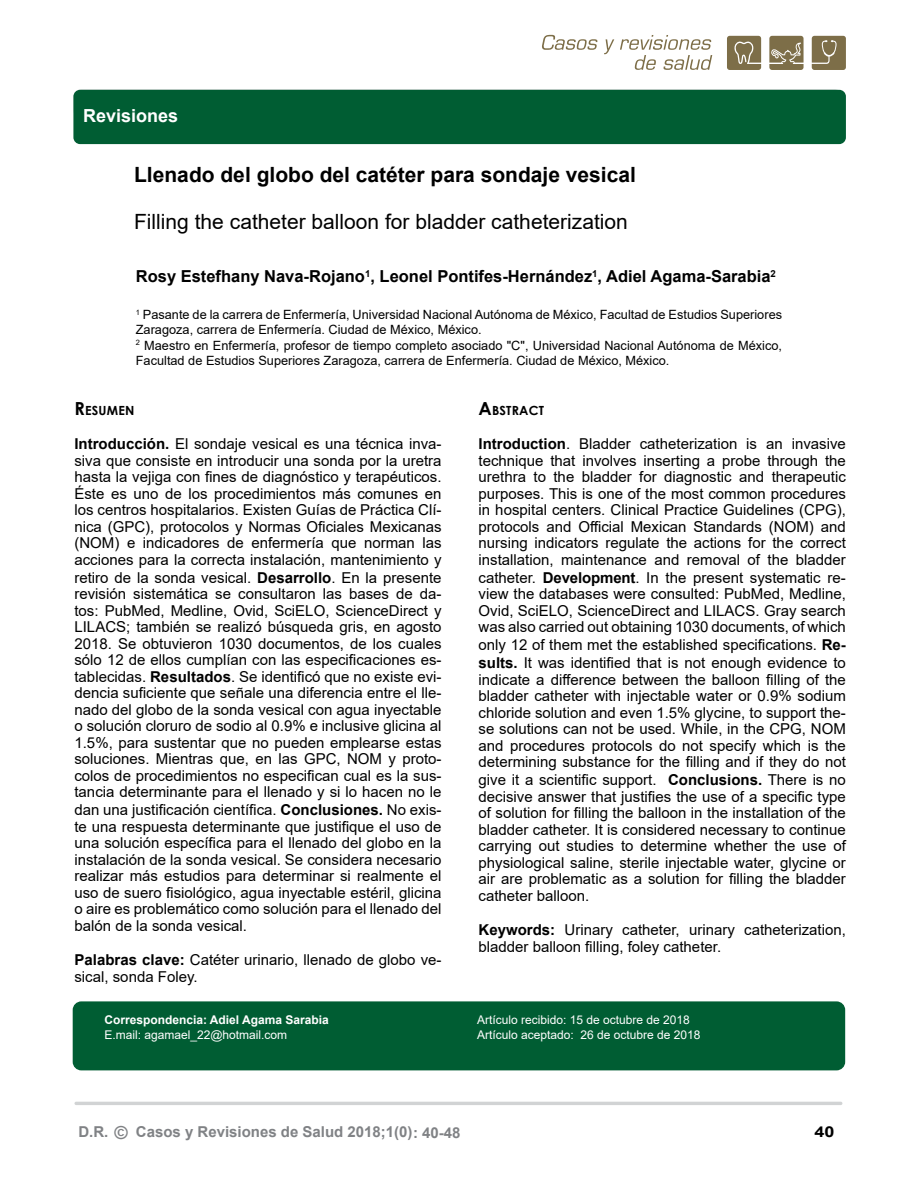
<style>
.page{position:relative;width:918px;height:1188px;background:#fff}
.page>*{position:absolute;margin:0;border:0;box-sizing:border-box;transform-origin:0 0}
.t1{font:21px "Arial";color:#000}
.t2{font:700 21px "Arial";color:#000}
.t3{font:700 18px "Arial";color:#fff}
.t4{font:700 18px "Arial";color:#808285}
.t5{font:700 16.5px "Arial";color:#000}
.t6{font:15px/16.5px "Arial";color:#000;text-align:justify}
.t7{font:700 15px "Arial";color:#808285}
.t8{font:700 15px "Arial";color:#000;scale:1.2 1}
.t9{font:12.75px/15.3px "Arial";color:#000}
.t10{font:700 12.6px "Century Gothic";letter-spacing:.015em;color:#000}
.t11{font:12px/15px "Arial";color:#fff}
.t12{font:700 12px "Arial";color:#fff}
.s1{font-size:18px}
.s2{font-weight:700}
</style>
<div class="page">
<div style="left:73px;top:89px;width:769px;height:30px;background:#b6c7c0;border-radius:9px"></div>
<div style="left:73px;top:90px;width:773px;height:54px;background:#005d33;border-radius:7px"></div>
<svg style="left:542px;top:35px;width:56px;height:15px"></svg>
<svg style="left:604px;top:39px;width:10px;height:15px"></svg>
<svg style="left:620px;top:35px;width:92px;height:35px"></svg>
<svg style="left:812px;top:36px;width:34px;height:34px"></svg>
<svg style="left:769px;top:36px;width:35px;height:34px"></svg>
<svg style="left:727px;top:36px;width:34px;height:34px"></svg>
<div style="left:73px;top:1001px;width:772px;height:69px;background:#005d33;border-radius:9px"></div>
<hr style="left:74px;top:1102px;width:768px;height:3px;background:#d1d3d4;border-radius:2px">
<p class="t3" style="left:83px;top:103px;width:97px">Revisiones</p>
<h1 class="t2" style="left:134px;top:160px;width:503px">Llenado del globo del catéter para sondaje vesical</h1>
<h1 class="t1" style="left:134px;top:207px;width:495px">Filling the catheter balloon for bladder catheterization</h1>
<p class="t5" style="left:136px;top:265px;width:642px">Rosy Estefhany Nava-Rojano<sup>1</sup>, Leonel Pontifes-Hernández<sup>1</sup>, Adiel Agama-Sarabia<sup>2</sup></p>
<p class="t9" style="left:136px;top:307px;width:648px"><sup>1</sup> Pasante de la carrera de Enfermería, Universidad Nacional Autónoma de México, Facultad de Estudios Superiores Zaragoza, carrera de Enfermería. Ciudad de México, México.<br><sup>2</sup> Maestro en Enfermería, profesor de tiempo completo asociado "C", Universidad Nacional Autónoma de México, Facultad de Estudios Superiores Zaragoza, carrera de Enfermería. Ciudad de México, México.</p>
<p class="t10" style="left:74px;top:400px;width:61px"><span class="s1">R</span>ESUMEN</p>
<p class="t6" style="left:74px;top:435px;width:369px"><span class="s2">Introducción.</span> El sondaje vesical es una técnica inva&shy;siva que consiste en introducir una sonda por la uretra hasta la vejiga con fines de diagnóstico y terapéuticos.<br>Éste es uno de los procedimientos más comunes en los centros hospitalarios. Existen Guías de Práctica Clí&shy;nica (GPC), protocolos y Normas Oficiales Mexicanas (NOM) e indicadores de enfermería que norman las acciones para la correcta instalación, mantenimiento y</p>
<p class="t6" style="left:74px;top:569px;width:369px">retiro de la sonda vesical. <span class="s2">Desarrollo</span>. En la presente revisión sistemática se consultaron las bases de da&shy;tos: PubMed, Medline, Ovid, SciELO, ScienceDirect y LI LACS; también se realizó búsqueda gris, en agosto 2018. Se obtuvieron 1030 documentos, de los cuales sólo 12 de ellos cumplían con las especificaciones es&shy;tablecidas. <span class="s2">Resultados</span>. Se identificó que no existe evi&shy;dencia suficiente que señale una diferencia entre el lle&shy;nado del globo de la sonda vesical con agua inyectable o solución cloruro de sodio al 0.9% e inclusive glicina al 1.5%, para sustentar que no pueden emplearse estas soluciones. Mientras que, en las GPC, NOM y proto&shy;colos de procedimientos no especifican cual es la sus&shy;tancia determinante para el llenado y si lo hacen no le</p>
<p class="t6" style="left:74px;top:801px;width:369px">dan una justificación científica. <span class="s2">Conclusiones.</span> No exis&shy;te una respuesta determinante que justifique el uso de una solución específica para el llenado del globo en la instalación de la sonda vesical. Se considera necesario realizar más estudios para determinar si realmente el uso de suero fisiológico, agua inyectable estéril, glicina o aire es problemático como solución para el llenado del balón de la sonda vesical.</p>
<p class="t6" style="left:74px;top:951px;width:369px"><span class="s2">Palabras clave:</span> Catéter urinario, llenado de globo ve&shy;sical, sonda Foley.</p>
<p class="t12" style="left:104px;top:1012px;width:226px">Correspondencia: Adiel Agama Sarabia</p>
<p class="t11" style="left:104px;top:1027px;width:184px">E.mail: agamael_22@hotmail.com</p>
<p class="t10" style="left:479px;top:400px;width:67px"><span class="s1">A</span>BSTRACT</p>
<p class="t6" style="left:479px;top:435px;width:369px"><span class="s2">Introduction</span>. Bladder catheterization is an invasive technique that involves inserting a probe through the urethra to the bladder for diagnostic and therapeutic purposes. This is one of the most common procedures in hospital centers. Clinical Practice Guidelines (CPG), protocols and Official Mexican Standards (NOM) and nursing indicators regulate the actions for the correct installation, maintenance and removal of the bladder</p>
<p class="t6" style="left:479px;top:569px;width:369px">catheter. <span class="s2">Development</span>. In the present systematic re&shy;view the databases were consulted: PubMed, Medline, Ovid, SciELO, ScienceDirect and LILACS. Gray search was also carried out obtaining 1030 documents, of which</p>
<p class="t6" style="left:479px;top:636px;width:369px;line-height:18px">only 12 of them met the established specifications. <span class="s2">Re&shy;sults.</span> It was identified that is not enough evidence to</p>
<p class="t6" style="left:479px;top:671px;width:369px">indicate a difference between the balloon filling of the bladder catheter with injectable water or 0.9% sodium chloride solution and even 1.5% glycine, to support the&shy;se solutions can not be used. While, in the CPG, NOM and procedures protocols do not specify which is the determining substance for the filling and if they do not</p>
<p class="t6" style="left:479px;top:771px;width:369px">give it a scientific support. <span class="s2">Conclusions.</span> There is no decisive answer that justifies the use of a specific type of solution for filling the balloon in the installation of the bladder catheter. It is considered necessary to continue carrying out studies to determine whether the use of physiological saline, sterile injectable water, glycine or air are problematic as a solution for filling the bladder catheter balloon.</p>
<p class="t6" style="left:479px;top:921px;width:369px"><span class="s2">Keywords:</span> Urinary catheter, urinary catheterization, bladder balloon filling, foley catheter.</p>
<p class="t11" style="left:477px;top:1012px;width:225px">Artículo recibido: 15 de octubre de 2018<br>Artículo aceptado: 26 de octubre de 2018</p>
<p class="t4" style="left:115px;top:1120px;width:15px">©</p>
<p class="t8" style="left:814px;top:1121px;width:18px">40</p>
<p class="t7" style="left:78px;top:1121px;width:31px">D.R.</p>
<p class="t7" style="left:136px;top:1121px;width:326px">Casos y Revisiones de Salud 2018;1(0): 40-48</p>
</div>
